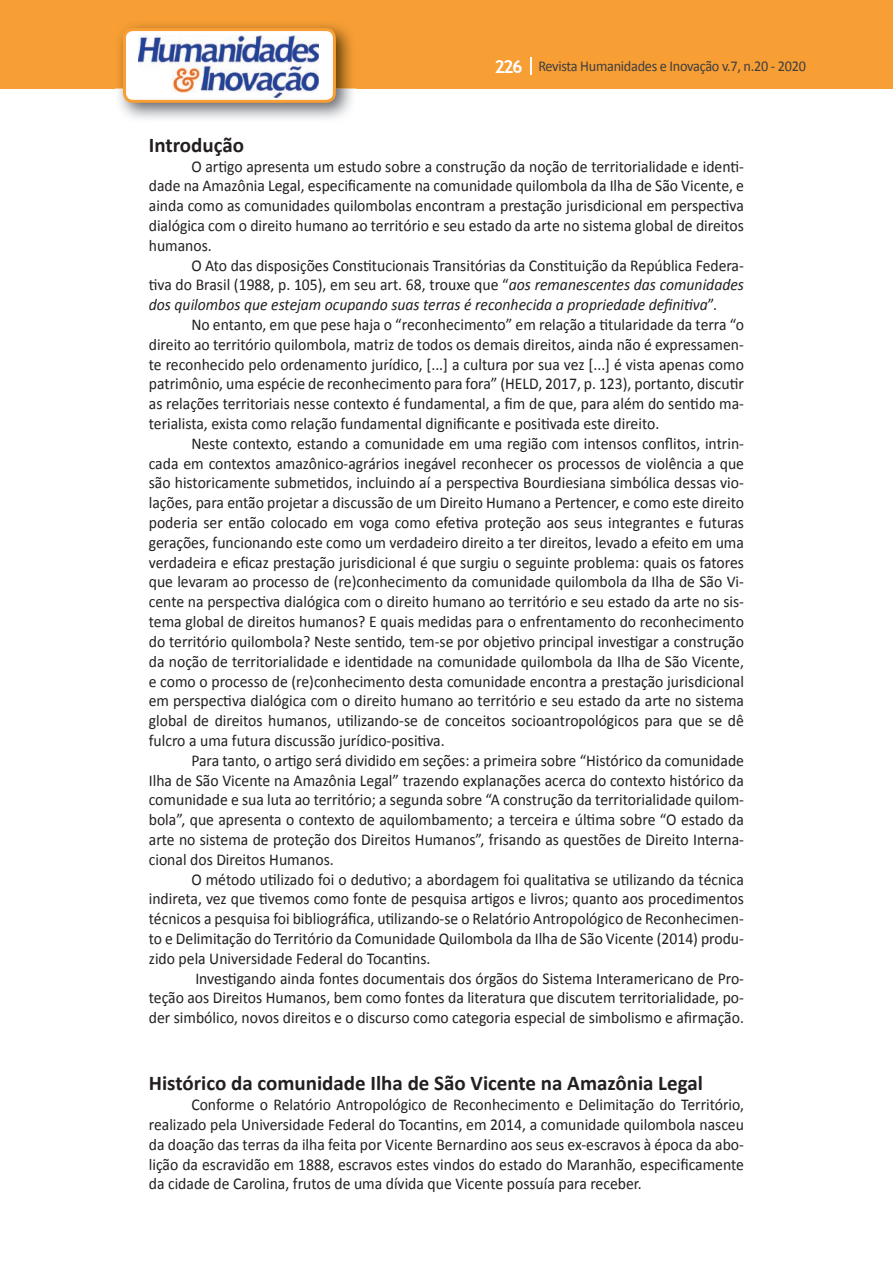
<style>
.page{position:relative;width:893px;height:1263px;background:#fff}
.page>*{position:absolute;margin:0;border:0;box-sizing:border-box;transform-origin:0 0}
.t1{font:700 21px "Calibri";color:#231f20}
.t2{font:16.5px/19.8px "Calibri";color:#231f20;text-align:justify;scale:.95 1}
.t3{font:15px "Calibri";letter-spacing:-.02em;color:#3e3e3f;scale:.95 1}
.s1{font-family:"Trebuchet MS";font-weight:700;font-size:18px;color:#fff}
.s2{font-style:italic}
</style>
<div class="page">
<div style="left:0;top:0;width:893px;height:88px;background:#f79e34"></div>
<svg style="left:530px;top:57px;width:2px;height:18px"></svg>
<img style="left:115px;top:24px;width:241px;height:95px">
<svg style="left:123px;top:28px;width:213px;height:75px"></svg>
<p class="t3" style="left:495px;top:57px;width:329px"><span class="s1">226</span> Revista Humanidades e Inovação v.7, n.20 - 2020</p>
<p class="t1" style="left:149px;top:131px;width:97px">Introdução</p>
<p class="t2" style="left:149px;top:156px;width:628px;text-indent:43px">O artigo apresenta um estudo sobre a construção da noção de territorialidade e identi&shy;dade na Amazônia Legal, especificamente na comunidade quilombola da Ilha de São Vicente, e ainda como as comunidades quilombolas encontram a prestação jurisdicional em perspectiva dialógica com o direito humano ao território e seu estado da arte no sistema global de direitos humanos.</p>
<p class="t2" style="left:149px;top:255px;width:628px;text-indent:43px">O Ato das disposições Constitucionais Transitórias da Constituição da República Federa&shy;tiva do Brasil (1988, p. 105), em seu art. 68, trouxe que “<span class="s2">aos remanescentes das comunidades dos quilombos que estejam ocupando suas terras é reconhecida a propriedade definitiva</span>”.</p>
<p class="t2" style="left:149px;top:315px;width:628px;text-indent:43px">No entanto, em que pese haja o “reconhecimento” em relação a titularidade da terra “o direito ao território quilombola, matriz de todos os demais direitos, ainda não é expressamen&shy;te reconhecido pelo ordenamento jurídico, [...] a cultura por sua vez [...] é vista apenas como patrimônio, uma espécie de reconhecimento para fora” (HELD, 2017, p. 123), portanto, discutir as relações territoriais nesse contexto é fundamental, a fim de que, para além do sentido ma&shy;terialista, exista como relação fundamental dignificante e positivada este direito.</p>
<p class="t2" style="left:149px;top:433px;width:628px;text-indent:43px">Neste contexto, estando a comunidade em uma região com intensos conflitos, intrin&shy;cada em contextos amazônico-agrários inegável reconhecer os processos de violência a que são historicamente submetidos, incluindo aí a perspectiva Bourdiesiana simbólica dessas vio&shy;lações, para então projetar a discussão de um Direito Humano a Pertencer, e como este direito poderia ser então colocado em voga como efetiva proteção aos seus integrantes e futuras gerações, funcionando este como um verdadeiro direito a ter direitos, levado a efeito em uma verdadeira e eficaz prestação jurisdicional é que surgiu o seguinte problema: quais os fatores que levaram ao processo de (re)conhecimento da comunidade quilombola da Ilha de São Vi&shy;cente na perspectiva dialógica com o direito humano ao território e seu estado da arte no sis&shy;tema global de direitos humanos? E quais medidas para o enfrentamento do reconhecimento do território quilombola? Neste sentido, tem-se por objetivo principal investigar a construção da noção de territorialidade e identidade na comunidade quilombola da Ilha de São Vicente, e como o processo de (re)conhecimento desta comunidade encontra a prestação jurisdicional em perspectiva dialógica com o direito humano ao território e seu estado da arte no sistema global de direitos humanos, utilizando-se de conceitos socioantropológicos para que se dê fulcro a uma futura discussão jurídico-positiva.</p>
<p class="t2" style="left:149px;top:750px;width:628px;text-indent:43px">Para tanto, o artigo será dividido em seções: a primeira sobre “Histórico da comunidade Ilha de São Vicente na Amazônia Legal” trazendo explanações acerca do contexto histórico da comunidade e sua luta ao território; a segunda sobre “A construção da territorialidade quilom&shy;bola”, que apresenta o contexto de aquilombamento; a terceira e última sobre “O estado da arte no sistema de proteção dos Direitos Humanos”, frisando as questões de Direito Interna&shy;cional dos Direitos Humanos.</p>
<p class="t2" style="left:149px;top:869px;width:628px;text-indent:43px">O método utilizado foi o dedutivo; a abordagem foi qualitativa se utilizando da técnica indireta, vez que tivemos como fonte de pesquisa artigos e livros; quanto aos procedimentos técnicos a pesquisa foi bibliográfica, utilizando-se o Relatório Antropológico de Reconhecimen&shy;to e Delimitação do Território da Comunidade Quilombola da Ilha de São Vicente (2014) produ&shy;zido pela Universidade Federal do Tocantins.</p>
<p class="t2" style="left:149px;top:968px;width:628px;text-indent:47px">Investigando ainda fontes documentais dos órgãos do Sistema Interamericano de Pro&shy;teção aos Direitos Humanos, bem como fontes da literatura que discutem territorialidade, po&shy;der simbólico, novos direitos e o discurso como categoria especial de simbolismo e afirmação.</p>
<p class="t1" style="left:149px;top:1070px;width:555px">Histórico da comunidade Ilha de São Vicente na Amazônia Legal</p>
<p class="t2" style="left:149px;top:1095px;width:628px;text-indent:43px">Conforme o Relatório Antropológico de Reconhecimento e Delimitação do Território, realizado pela Universidade Federal do Tocantins, em 2014, a comunidade quilombola nasceu da doação das terras da ilha feita por Vicente Bernardino aos seus ex-escravos à época da abo&shy;lição da escravidão em 1888, escravos estes vindos do estado do Maranhão, especificamente da cidade de Carolina, frutos de uma dívida que Vicente possuía para receber.</p>
</div>
